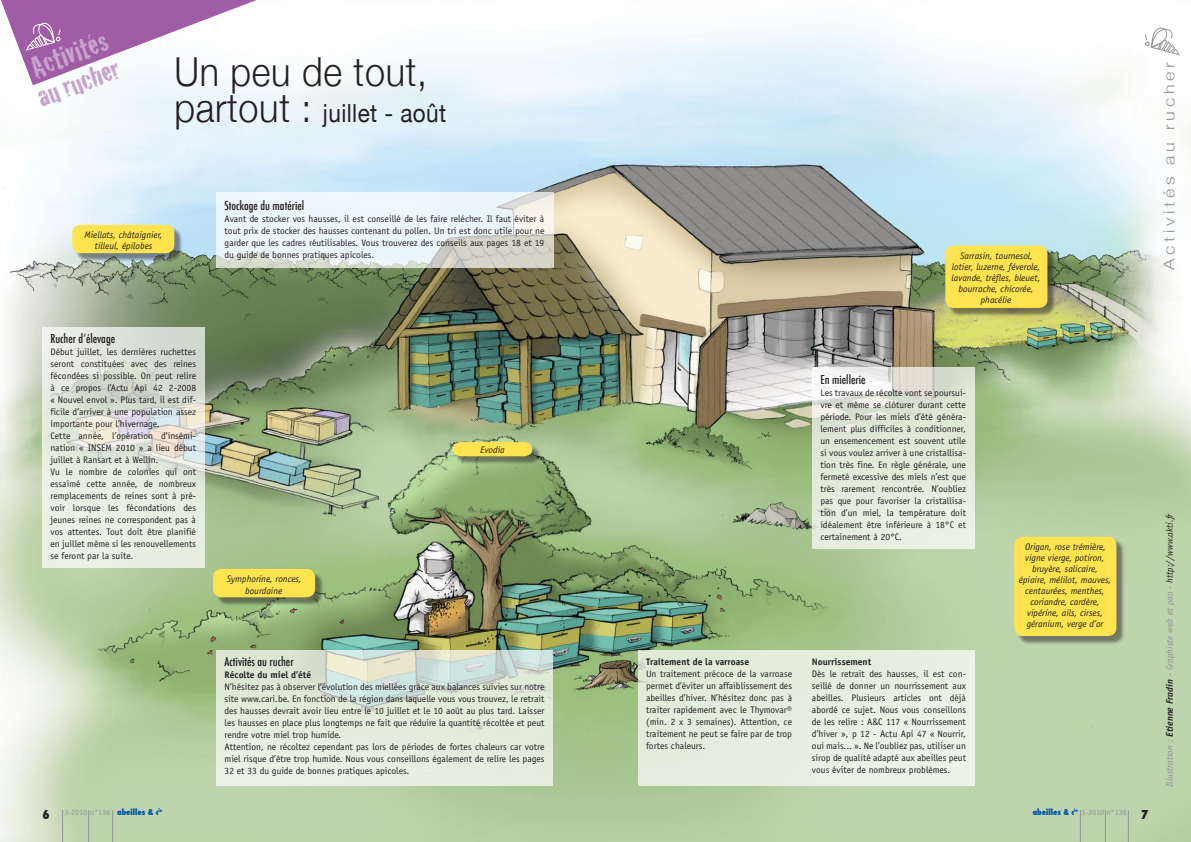
<style>
.page{position:relative;width:1191px;height:842px;background:#fff}
.page>*{position:absolute;margin:0;border:0;box-sizing:border-box;transform-origin:0 0}
.t1{font:300 40px "Helvetica Neue";letter-spacing:.02em;color:#231f20;scale:.9 1}
.t2{font:30px "Cracked";color:#c7a4cd}
.t3{font:25px "Helvetica Neue";letter-spacing:.02em;color:#231f20;scale:.9 1}
.t4{font:300 15px "Helvetica Neue";letter-spacing:.2em;color:#939598;scale:1.2 1}
.t5{font:500 condensed 12px "Futura";color:#231f20}
.t6{font:800 condensed 12px "Futura";color:#231f20}
.t7{font:9.5px/12px "Officina Sans";color:#231f20;text-align:justify}
.t8{font:italic 9.5px/11px "Officina Sans";color:#231f20;text-align:center}
.t9{font:italic 9.5px "Officina Sans";color:#939598}
.t10{font:700 9.5px "Officina Sans";color:#231f20}
.t11{font:8px "Officina Sans";color:#939598}
.s1{font-weight:300;font-size:40px}
.s2{font-family:"Futura";font-weight:800;font-stretch:condensed;color:#0054a6}
.s3{font-weight:700;color:#231f20}
.s4{font-weight:700}
.s5{color:#231f20}
</style>
<div class="page">
<img style="left:0;top:27px;width:1191px;height:815px">
<svg style="left:0;top:0;width:302px;height:85px"></svg>
<div style="left:215px;top:571px;width:109px;height:36px;background:#231f20;opacity:.5"></div>
<div style="left:213px;top:569px;width:102px;height:28px;background:#ffe34f"></div>
<svg style="left:42px;top:327px;width:163px;height:240px;background:#e1e6db"></svg>
<svg style="left:812px;top:367px;width:162px;height:182px;background:#e2eadb"></svg>
<svg style="left:216px;top:193px;width:337px;height:75px;background:#e5edef"></svg>
<div style="left:638px;top:650px;width:336px;height:135px;background:#e5eedf"></div>
<div style="left:455px;top:444px;width:86px;height:22px;background:#231f20;opacity:.5"></div>
<svg style="left:453px;top:442px;width:79px;height:14px"></svg>
<div style="left:947px;top:248px;width:109px;height:69px;background:#231f20;opacity:.5"></div>
<div style="left:945px;top:246px;width:102px;height:62px;background:#ffe34f"></div>
<div style="left:74px;top:227px;width:110px;height:35px;background:#231f20;opacity:.5"></div>
<div style="left:72px;top:225px;width:102px;height:28px;background:#ffe34f"></div>
<div style="left:1016px;top:539px;width:109px;height:106px;background:#231f20;opacity:.5"></div>
<div style="left:1014px;top:537px;width:102px;height:99px;background:#ffe34f"></div>
<svg style="left:216px;top:650px;width:337px;height:135px;background:#dfe9d9"></svg>
<hr style="left:88px;top:810px;width:1px;height:32px;background:#939598">
<hr style="left:112px;top:810px;width:1px;height:32px;background:#939598">
<hr style="left:62px;top:810px;width:1px;height:32px;background:#939598">
<hr style="left:1080px;top:810px;width:1px;height:32px;background:#939598">
<hr style="left:1105px;top:810px;width:1px;height:32px;background:#939598">
<hr style="left:1128px;top:810px;width:1px;height:32px;background:#939598">
<svg style="left:1144px;top:27px;width:35px;height:28px"></svg>
<p class="t2" style="left:24px;top:46px;width:81px;rotate:-21deg">Activités</p>
<p class="t2" style="left:30px;top:76px;width:88px;rotate:-21deg">au rucher</p>
<p class="t1" style="left:174px;top:47px;width:282px">Un peu de tout,</p>
<p class="t3" style="left:174px;top:98px;width:304px"><span class="s1">partout :</span> juillet - août</p>
<p class="t8" style="left:85px;top:229px;width:80px">Miellats, châtaignier, tilleul, épilobes</p>
<p class="t5" style="left:225px;top:198px;width:81px">Stockage du matériel</p>
<p class="t7" style="left:225px;top:213px;width:321px">Avant de stocker vos hausses, il est conseillé de les faire relécher. Il faut éviter à tout prix de stocker des hausses contenant du pollen. Un tri est donc utile pour ne garder que les cadres réutilisables. Vous trouverez des conseils aux pages 18 et 19 du guide de bonnes pratiques apicoles.</p>
<p class="t5" style="left:51px;top:331px;width:66px">Rucher dʼélevage</p>
<p class="t7" style="left:51px;top:346px;width:147px">Début juillet, les dernières ruchettes seront constituées avec des reines fécondées si possible. On peut relire à ce propos l’Actu Api 42 2-2008 « Nouvel envol ». Plus tard, il est dif&shy;ficile d’arriver à une population assez importante pour l’hivernage.</p>
<p class="t7" style="left:51px;top:430px;width:147px">Cette année, l’opération d’insémi&shy;nation « INSEM 2010 » a lieu début juillet à Ransart et à Wellin.</p>
<p class="t7" style="left:51px;top:466px;width:147px">Vu le nombre de colonies qui ont essaimé cette année, de nombreux remplacements de reines sont à pré&shy;voir lorsque les fécondations des jeunes reines ne correspondent pas à vos attentes. Tout doit être planifié en juillet même si les renouvellements se feront par la suite.</p>
<p class="t8" style="left:227px;top:573px;width:76px;line-height:12px">Symphorine, ronces, bourdaine</p>
<p class="t8" style="left:480px;top:444px;width:26px">Evodia</p>
<p class="t5" style="left:225px;top:654px;width:70px">Activités au rucher</p>
<p class="t10" style="left:225px;top:669px;width:88px">Récolte du miel d’été</p>
<p class="t7" style="left:225px;top:681px;width:321px">N’hésitez pas à observer l’évolution des miellées grâce aux balances suivies sur notre site www.cari.be. En fonction de la région dans laquelle vous vous trouvez, le retrait des hausses devrait avoir lieu entre le 10 juillet et le 10 août au plus tard. Laisser les hausses en place plus longtemps ne fait que réduire la quantité récoltée et peut rendre votre miel trop humide.</p>
<p class="t7" style="left:225px;top:741px;width:321px">Attention, ne récoltez cependant pas lors de périodes de fortes chaleurs car votre miel risque d’être trop humide. Nous vous conseillons également de relire les pages 32 et 33 du guide de bonnes pratiques apicoles.</p>
<p class="t8" style="left:951px;top:250px;width:90px">Sarrasin, tournesol, lotier, luzerne, féverole, lavande, trèfles, bleuet, bourrache, chicorée, phacélie</p>
<p class="t5" style="left:820px;top:371px;width:47px">En miellerie</p>
<p class="t7" style="left:820px;top:386px;width:147px">Les travaux de récolte vont se poursui&shy;vre et même se clôturer durant cette période. Pour les miels d’été généra&shy;lement plus difficiles à conditionner, un ensemencement est souvent utile si vous voulez arriver à une cristallisa&shy;tion très fine. En règle générale, une fermeté excessive des miels n’est que très rarement rencontrée. N’oubliez pas que pour favoriser la cristallisa&shy;tion d’un miel, la température doit idéalement être inférieure à 18°C et certainement à 20°C.</p>
<p class="t10" style="left:646px;top:656px;width:104px">Traitement de la varroase</p>
<p class="t7" style="left:646px;top:668px;width:147px">Un traitement précoce de la varroase permet d’éviter un affaiblissement des abeilles d’hiver. N’hésitez donc pas à traiter rapidement avec le Thymovar® (min. 2 x 3 semaines). Attention, ce traitement ne peut se faire par de trop fortes chaleurs.</p>
<p class="t10" style="left:812px;top:656px;width:61px">Nourrissement</p>
<p class="t7" style="left:812px;top:668px;width:156px">Dès le retrait des hausses, il est con&shy;seillé de donner un nourrissement aux abeilles. Plusieurs articles ont déjà abordé ce sujet. Nous vous conseillons de les relire : A&amp;C 117 « Nourrissement d’hiver », p 12 - Actu Api 47 « Nourrir, oui mais... ». Ne l’oubliez pas, utiliser un sirop de qualité adapté aux abeilles peut vous éviter de nombreux problèmes.</p>
<p class="t8" style="left:1018px;top:541px;width:94px">Origan, rose trémière, vigne vierge, potiron, bruyère, salicaire, épiaire, mélilot, mauves, centaurées, menthes, coriandre, cardère, vipérine, ails, cirses, géranium, verge d’or</p>
<p class="t6" style="left:43px;top:806px;width:9px">6</p>
<p class="t11" style="left:64px;top:808px;width:100px">3-2010 n°136 <span class="s2">abeilles &amp; c</span><sup>ie</sup></p>
<p class="t11" style="left:1032px;top:808px;width:95px"><span class="s2">abeilles &amp; c</span><sup>ie</sup> 3-2010 n°136</p>
<p class="t6" style="left:1141px;top:806px;width:9px">7</p>
<p class="t4" style="left:1160px;top:270px;width:174px;rotate:-90deg">Activités au rucher</p>
<p class="t9" style="left:1164px;top:787px;width:275px;rotate:-90deg">Illustration : <span class="s3">Etienne Fradin</span> <span class="s4">-</span> Graphiste web et pao - <span class="s5">http://www.akti.fr</span></p>
</div>
